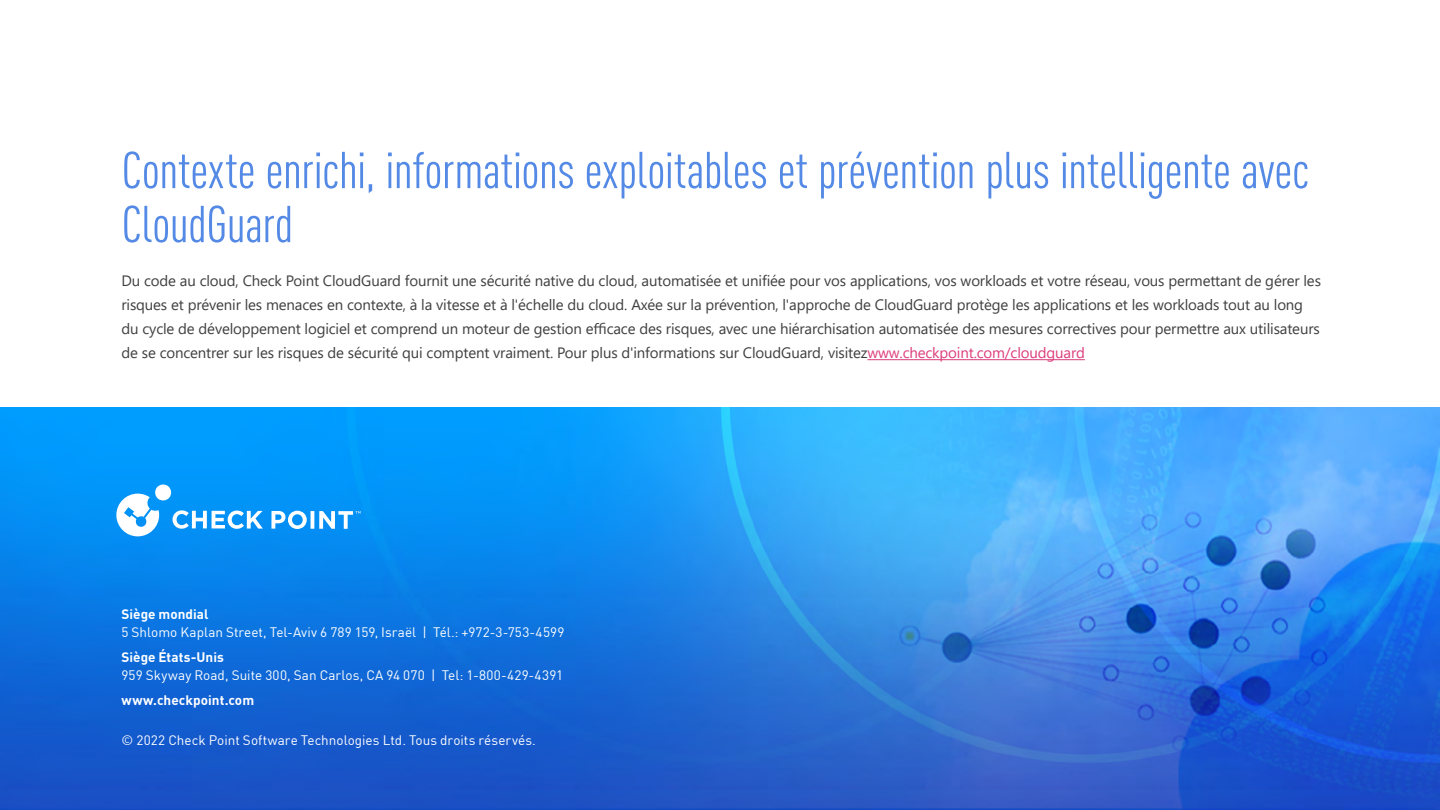
<style>
.page{position:relative;width:1440px;height:810px;background:#fff}
.page>*{position:absolute;margin:0;border:0;box-sizing:border-box;transform-origin:0 0}
.t1{font:condensed 51px/54px "DIN Pro";letter-spacing:-.005em;color:#548ae5}
.t2{font:15px/24px "Segoe UI";letter-spacing:-.01em;color:#3f3e40}
.t3{font:13.5px "DIN Pro";letter-spacing:.005em;color:#fff}
.t4{font:700 13.5px "DIN Pro";letter-spacing:.005em;color:#fff}
.s1{color:#dc3c7b}
</style>
<div class="page">
<img style="left:0;top:408px;width:1440px;height:402px">
<hr style="left:867px;top:359px;width:218px;height:1px;background:#dc3c7b">
<svg style="left:271px;top:511px;width:36px;height:18px"></svg>
<svg style="left:310px;top:511px;width:4px;height:18px"></svg>
<svg style="left:116px;top:483px;width:147px;height:53px"></svg>
<svg style="left:319px;top:511px;width:42px;height:18px"></svg>
<h1 class="t1" style="left:122px;top:140px;width:1189px">Contexte enrichi, informations exploitables et prévention plus intelligente avec<br>CloudGuard</h1>
<p class="t2" style="left:122px;top:268px;width:1201px">Du code au cloud, Check Point CloudGuard fournit une sécurité native du cloud, automatisée et unifiée pour vos applications, vos workloads et votre réseau, vous permettant de gérer les risques et prévenir les menaces en contexte, à la vitesse et à l'échelle du cloud. Axée sur la prévention, l'approche de CloudGuard protège les applications et les workloads tout au long du cycle de développement logiciel et comprend un moteur de gestion efficace des risques, avec une hiérarchisation automatisée des mesures correctives pour permettre aux utilisateurs de se concentrer sur les risques de sécurité qui comptent vraiment. Pour plus d'informations sur CloudGuard, visitez<span class="s1">www.checkpoint.com/cloudguard</span></p>
<p class="t4" style="left:122px;top:604px;width:89px">Siège mondial</p>
<p class="t3" style="left:122px;top:622px;width:444px">5 Shlomo Kaplan Street, Tel-Aviv 6 789 159, Israël | Tél.: +972-3-753-4599</p>
<p class="t4" style="left:122px;top:646px;width:104px">Siège États-Unis</p>
<p class="t3" style="left:122px;top:665px;width:443px">959 Skyway Road, Suite 300, San Carlos, CA 94 070 | Tel: 1-800-429-4391</p>
<p class="t4" style="left:122px;top:689px;width:134px">www.checkpoint.com</p>
<p class="t3" style="left:122px;top:730px;width:416px">© 2022 Check Point Software Technologies Ltd. Tous droits réservés.</p>
</div>
